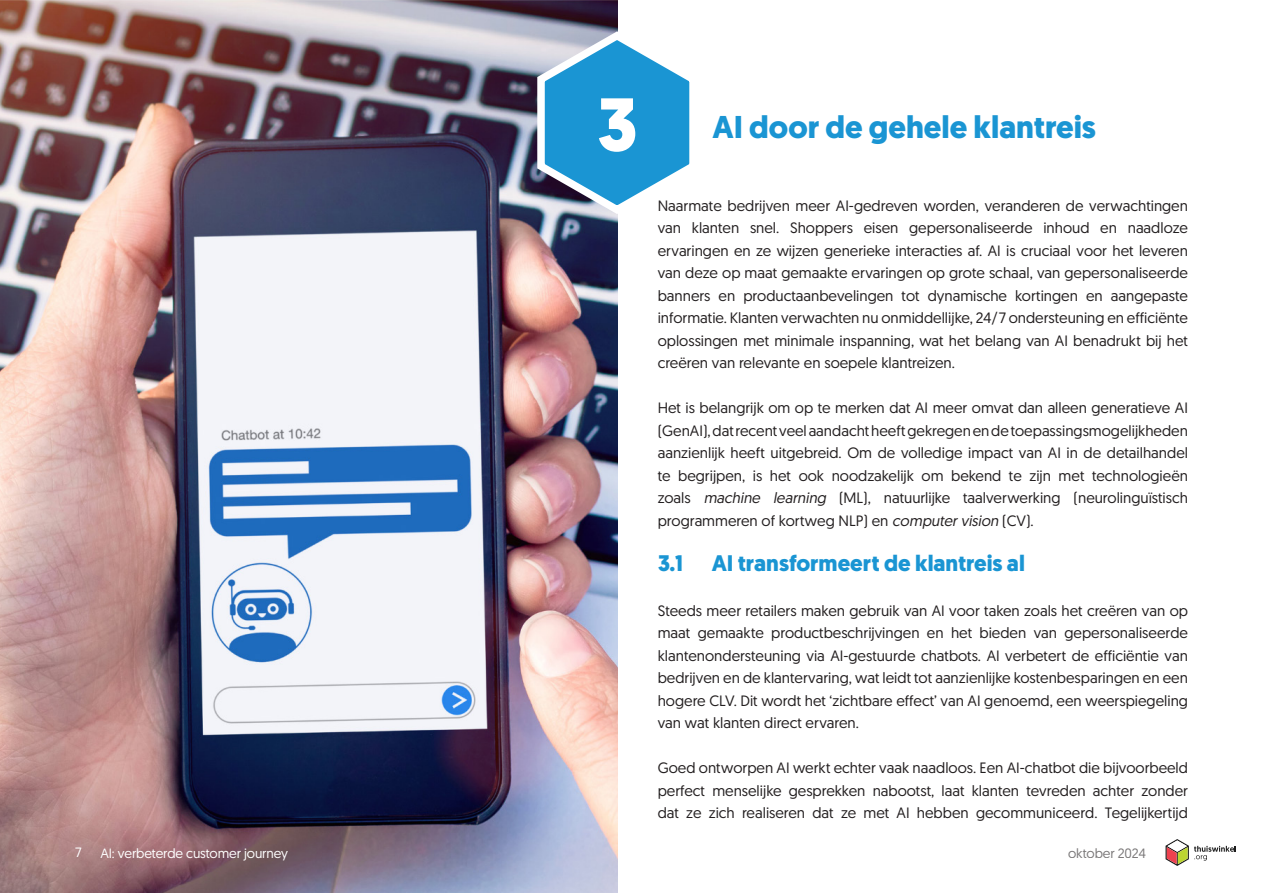
<style>
.page{position:relative;width:1263px;height:893px;background:#fff}
.page>*{position:absolute;margin:0;border:0;box-sizing:border-box;transform-origin:0 0}
.t1{font:700 75px "Geomanist";color:#fff}
.t2{font:700 31.5px "Geomanist";color:#1a95d3}
.t3{font:700 22.5px "Geomanist";color:#1a95d3}
.t4{font:15px/22.5px "Geomanist";color:#231f20;text-align:justify}
.t5{font:13.5px "Geomanist";letter-spacing:-.01em;color:#fff}
.t6{font:13.5px "Geomanist";letter-spacing:-.01em;color:#231f20}
.s1{font-style:italic}
</style>
<div class="page">
<svg style="left:1165px;top:839px;width:71px;height:27px"></svg>
<img style="left:0;top:0;width:617px;height:893px">
<svg style="left:533px;top:27px;width:157px;height:191px"></svg>
<p class="t1" style="left:596px;top:75px;width:43px">3</p>
<p class="t2" style="left:712px;top:106px;width:385px">AI door de gehele klantreis</p>
<p class="t4" style="left:658px;top:194px;width:532px">Naarmate bedrijven meer AI-gedreven worden, veranderen de verwachtingen van klanten snel. Shoppers eisen gepersonaliseerde inhoud en naadloze ervaringen en ze wijzen generieke interacties af. AI is cruciaal voor het leveren van deze op maat gemaakte ervaringen op grote schaal, van gepersonaliseerde banners en productaanbevelingen tot dynamische kortingen en aangepaste informatie. Klanten verwachten nu onmiddellijke, 24/7 ondersteuning en efficiënte oplossingen met minimale inspanning, wat het belang van AI benadrukt bij het creëren van relevante en soepele klantreizen.</p>
<p class="t4" style="left:658px;top:396px;width:532px">Het is belangrijk om op te merken dat AI meer omvat dan alleen generatieve AI (GenAI), dat recent veel aandacht heeft gekregen en de toepassingsmogelijkheden aanzienlijk heeft uitgebreid. Om de volledige impact van AI in de detailhandel te begrijpen, is het ook noodzakelijk om bekend te zijn met technologieën zoals <span class="s1">machine learning</span> (ML), natuurlijke taalverwerking (neurolinguïstisch programmeren of kortweg NLP) en <span class="s1">computervision</span> (CV).</p>
<p class="t3" style="left:658px;top:548px;width:27px">3.1</p>
<p class="t3" style="left:712px;top:548px;width:315px">AI transformeert de klantreis al</p>
<p class="t4" style="left:658px;top:599px;width:532px">Steeds meer retailers maken gebruik van AI voor taken zoals het creëren van op maat gemaakte productbeschrijvingen en het bieden van gepersonaliseerde klantenondersteuning via AI-gestuurde chatbots. AI verbetert de efficiëntie van bedrijven en de klantervaring, wat leidt tot aanzienlijke kostenbesparingen en een hogere CLV. Dit wordt het ‘zichtbare effect’ van AI genoemd, een weerspiegeling van wat klanten direct ervaren.</p>
<p class="t4" style="left:658px;top:756px;width:532px">Goed ontworpen AI werkt echter vaak naadloos. Een AI-chatbot die bijvoorbeeld perfect menselijke gesprekken nabootst, laat klanten tevreden achter zonder dat ze zich realiseren dat ze met AI hebben gecommuniceerd. Tegelijkertijd</p>
<p class="t5" style="left:75px;top:844px;width:8px">7</p>
<p class="t5" style="left:100px;top:844px;width:189px">AI: verbeterde customer journey</p>
<p class="t6" style="left:1068px;top:844px;width:79px">oktober 2024</p>
</div>
